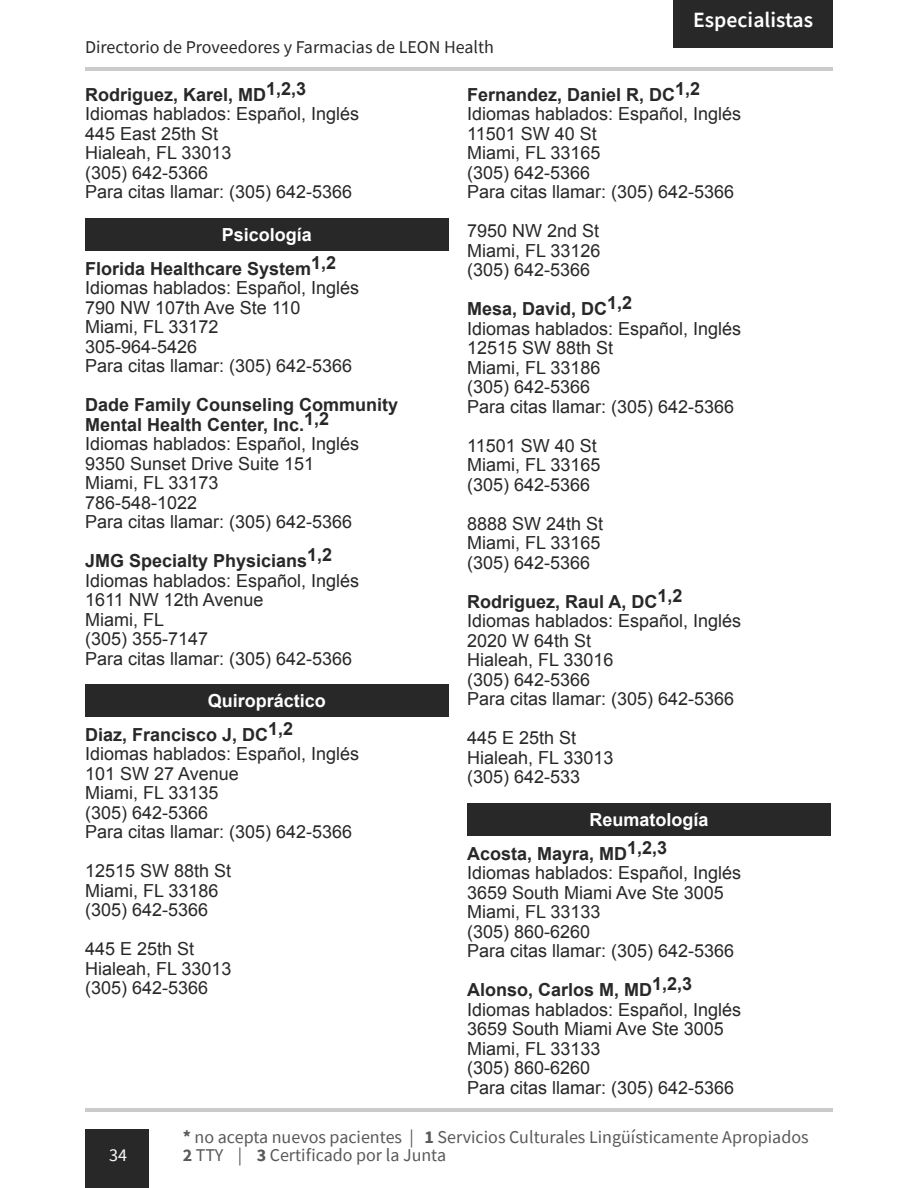
<style>
.page{position:relative;width:918px;height:1188px;background:#fff}
.page>*{position:absolute;margin:0;border:0;box-sizing:border-box;transform-origin:0 0}
.t1{font:600 21.75px "Source Sans Pro";color:#fff}
.t2{font:18px/19.5px "Arial";color:#292829}
.t3{font:700 18px/19.5px "Arial";color:#292829}
.t4{font:18px/18px "Source Sans Pro";color:#58595b}
.t5{font:18px "Source Sans Pro";color:#292829}
.t6{font:700 18px "Arial";color:#fff}
.t7{font:18px "Source Sans Pro";color:#fff}
.s1{font-weight:700}
</style>
<div class="page">
<div style="left:85px;top:1129px;width:63px;height:59px;background:#292829"></div>
<hr style="left:85px;top:1108px;width:748px;height:4px;background:#c9cbcd">
<hr style="left:85px;top:67px;width:748px;height:3px;background:#c9cbcd">
<div style="left:673px;top:0;width:160px;height:48px;background:#292829"></div>
<div style="left:85px;top:218px;width:364px;height:32px;background:#292829"></div>
<div style="left:85px;top:684px;width:364px;height:32px;background:#292829"></div>
<div style="left:467px;top:803px;width:364px;height:32px;background:#292829"></div>
<p class="t5" style="left:85px;top:36px;width:411px">Directorio de Proveedores y Farmacias de LEON Health</p>
<p class="t1" style="left:693px;top:6px;width:121px">Especialistas</p>
<p class="t3" style="left:85px;top:85px;width:223px">Rodriguez, Karel, MD1,2,3</p>
<p class="t2" style="left:85px;top:104px;width:276px">Idiomas hablados: Español, Inglés<br>445 East 25th St<br>Hialeah, FL 33013<br>(305) 642-5366<br>Para citas llamar: (305) 642-5366</p>
<p class="t6" style="left:222px;top:222px;width:92px">Psicología</p>
<p class="t3" style="left:85px;top:259px;width:253px">Florida Healthcare System1,2</p>
<p class="t2" style="left:85px;top:278px;width:276px">Idiomas hablados: Español, Inglés<br>790 NW 107th Ave Ste 110<br>Miami, FL 33172<br>305-964-5426<br>Para citas llamar: (305) 642-5366</p>
<p class="t3" style="left:85px;top:396px;width:315px">Dade Family Counseling Community<br>Mental Health Center, Inc.1,2</p>
<p class="t2" style="left:85px;top:434px;width:276px">Idiomas hablados: Español, Inglés<br>9350 Sunset Drive Suite 151<br>Miami, FL 33173<br>786-548-1022<br>Para citas llamar: (305) 642-5366</p>
<p class="t3" style="left:85px;top:552px;width:249px">JMG Specialty Physicians1,2</p>
<p class="t2" style="left:85px;top:571px;width:276px">Idiomas hablados: Español, Inglés<br>1611 NW 12th Avenue<br>Miami, FL<br>(305) 355-7147<br>Para citas llamar: (305) 642-5366</p>
<p class="t6" style="left:208px;top:689px;width:120px">Quiropráctico</p>
<p class="t3" style="left:85px;top:725px;width:210px">Diaz, Francisco J, DC1,2</p>
<p class="t2" style="left:85px;top:744px;width:276px">Idiomas hablados: Español, Inglés<br>101 SW 27 Avenue<br>Miami, FL 33135<br>(305) 642-5366<br>Para citas llamar: (305) 642-5366</p>
<p class="t2" style="left:85px;top:861px;width:148px">12515 SW 88th St<br>Miami, FL 33186 (305) 642-5366</p>
<p class="t2" style="left:85px;top:939px;width:148px">445 E 25th St<br>Hialeah, FL 33013 (305) 642-5366</p>
<p class="t3" style="left:467px;top:85px;width:235px">Fernandez, Daniel R, DC1,2</p>
<p class="t2" style="left:467px;top:104px;width:276px">Idiomas hablados: Español, Inglés<br>11501 SW 40 St<br>Miami, FL 33165<br>(305) 642-5366<br>Para citas llamar: (305) 642-5366</p>
<p class="t2" style="left:467px;top:221px;width:135px;text-align:justify">7950 NW 2nd St Miami, FL 33126 (305) 642-5366</p>
<p class="t3" style="left:467px;top:300px;width:167px">Mesa, David, DC1,2</p>
<p class="t2" style="left:467px;top:319px;width:276px">Idiomas hablados: Español, Inglés<br>12515 SW 88th St<br>Miami, FL 33186<br>(305) 642-5366<br>Para citas llamar: (305) 642-5366</p>
<p class="t2" style="left:467px;top:436px;width:135px">11501 SW 40 St<br>Miami, FL 33165 (305) 642-5366</p>
<p class="t2" style="left:467px;top:514px;width:138px">8888 SW 24th St<br>Miami, FL 33165 (305) 642-5366</p>
<p class="t3" style="left:467px;top:592px;width:217px">Rodriguez, Raul A, DC1,2</p>
<p class="t2" style="left:467px;top:611px;width:276px">Idiomas hablados: Español, Inglés<br>2020 W 64th St<br>Hialeah, FL 33016<br>(305) 642-5366<br>Para citas llamar: (305) 642-5366</p>
<p class="t2" style="left:467px;top:728px;width:148px">445 E 25th St<br>Hialeah, FL 33013 (305) 642-533</p>
<p class="t6" style="left:590px;top:807px;width:121px">Reumatología</p>
<p class="t3" style="left:467px;top:844px;width:202px">Acosta, Mayra, MD1,2,3</p>
<p class="t2" style="left:467px;top:863px;width:276px">Idiomas hablados: Español, Inglés<br>3659 South Miami Ave Ste 3005<br>Miami, FL 33133<br>(305) 860-6260<br>Para citas llamar: (305) 642-5366</p>
<p class="t3" style="left:467px;top:981px;width:227px">Alonso, Carlos M, MD1,2,3</p>
<p class="t2" style="left:467px;top:1000px;width:276px">Idiomas hablados: Español, Inglés<br>3659 South Miami Ave Ste 3005<br>Miami, FL 33133<br>(305) 860-6260<br>Para citas llamar: (305) 642-5366</p>
<p class="t7" style="left:109px;top:1143px;width:19px">34</p>
<p class="t4" style="left:183px;top:1128px;width:627px"><span class="s1">*</span> no acepta nuevos pacientes | <span class="s1">1</span> Servicios Culturales Lingüísticamente Apropiados<br><span class="s1">2</span> TTY | <span class="s1">3</span> Certificado por la Junta</p>
</div>
